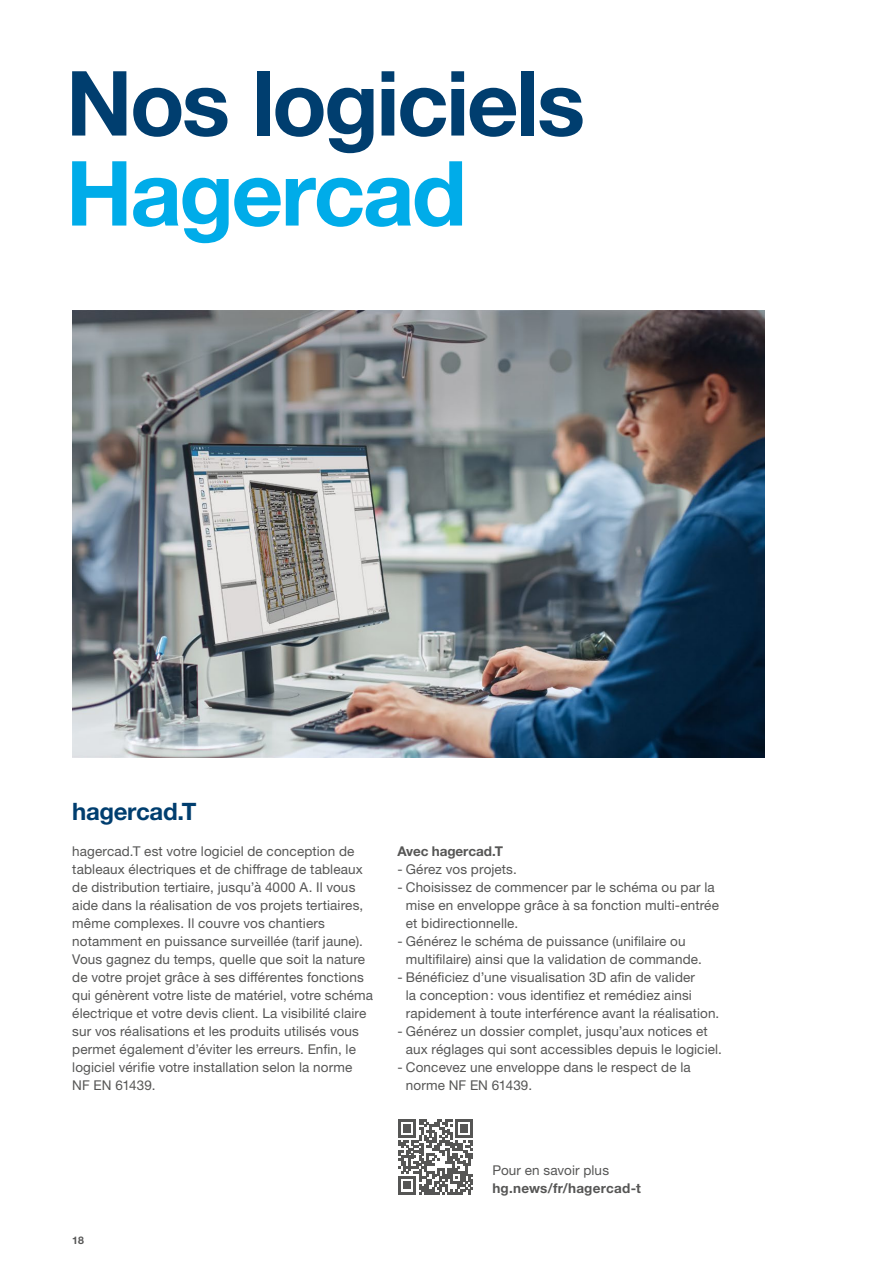
<style>
.page{position:relative;width:893px;height:1263px;background:#fff}
.page>*{position:absolute;margin:0;border:0;box-sizing:border-box;transform-origin:0 0}
.t1{font:700 90px "Helvetica Neue LTW1 G";letter-spacing:-.03em;color:#003e6f}
.t2{font:700 90px "Helvetica Neue LTW1 G";letter-spacing:-.025em;color:#00ace9}
.t3{font:700 24px "Helvetica Neue LTW1 G";letter-spacing:-.015em;color:#003e6f}
.t4{font:13.5px/18px "Helvetica Neue LTW1 G";letter-spacing:.01em;color:#565655}
.t5{font:700 13.5px "Helvetica Neue LTW1 G";letter-spacing:.005em;color:#565655}
.t6{font:700 10.5px "Helvetica Neue LTW1 G";color:#565655}
</style>
<div class="page">
<img style="left:73px;top:311px;width:691px;height:446px">
<svg style="left:398px;top:1119px;width:75px;height:75px"></svg>
<h1 class="t1" style="left:66px;top:48px;width:521px">Nos logiciels</h1>
<h1 class="t2" style="left:66px;top:138px;width:402px">Hagercad</h1>
<h2 class="t3" style="left:72px;top:796px;width:126px">hagercad.T</h2>
<p class="t4" style="left:72px;top:842px;width:302px">hagercad.T est votre logiciel de conception de tableaux électriques et de chiffrage de tableaux de distribution tertiaire, jusqu’à 4000 A. Il vous aide dans la réalisation de vos projets tertiaires, même complexes. Il couvre vos chantiers notamment en puissance surveillée (tarif jaune).<br>Vous gagnez du temps, quelle que soit la nature de votre projet grâce à ses différentes fonctions qui génèrent votre liste de matériel, votre schéma électrique et votre devis client. La visibilité claire sur vos réalisations et les produits utilisés vous permet également d’éviter les erreurs. Enfin, le logiciel vérifie votre installation selon la norme NF EN 61439.</p>
<p class="t5" style="left:397px;top:842px;width:107px">Avec hagercad.T</p>
<p class="t4" style="left:397px;top:860px;width:121px">- Gérez vos projets.</p>
<p class="t4" style="left:406px;top:878px;width:315px;text-indent:-9px">- Choisissez de commencer par le schéma ou par la mise en enveloppe grâce à sa fonction multi-entrée et bidirectionnelle.</p>
<p class="t4" style="left:406px;top:932px;width:297px;text-indent:-9px">- Générez le schéma de puissance (unifilaire ou multifilaire) ainsi que la validation de commande.</p>
<p class="t4" style="left:406px;top:968px;width:315px;text-indent:-9px">- Bénéficiez d’une visualisation 3D afin de valider<br>la conception: vous identifiez et remédiez ainsi rapidement à toute interférence avant la réalisation.</p>
<p class="t4" style="left:406px;top:1022px;width:318px;text-indent:-9px">- Générez un dossier complet, jusqu’aux notices et aux réglages qui sont accessibles depuis le logiciel.</p>
<p class="t4" style="left:406px;top:1058px;width:286px;text-indent:-9px">- Concevez une enveloppe dans le respect de la norme NF EN 61439.</p>
<p class="t6" style="left:72px;top:1233px;width:13px">18</p>
<p class="t4" style="left:492px;top:1161px;width:118px">Pour en savoir plus</p>
<p class="t5" style="left:492px;top:1180px;width:150px">hg.news/fr/hagercad-t</p>
</div>
